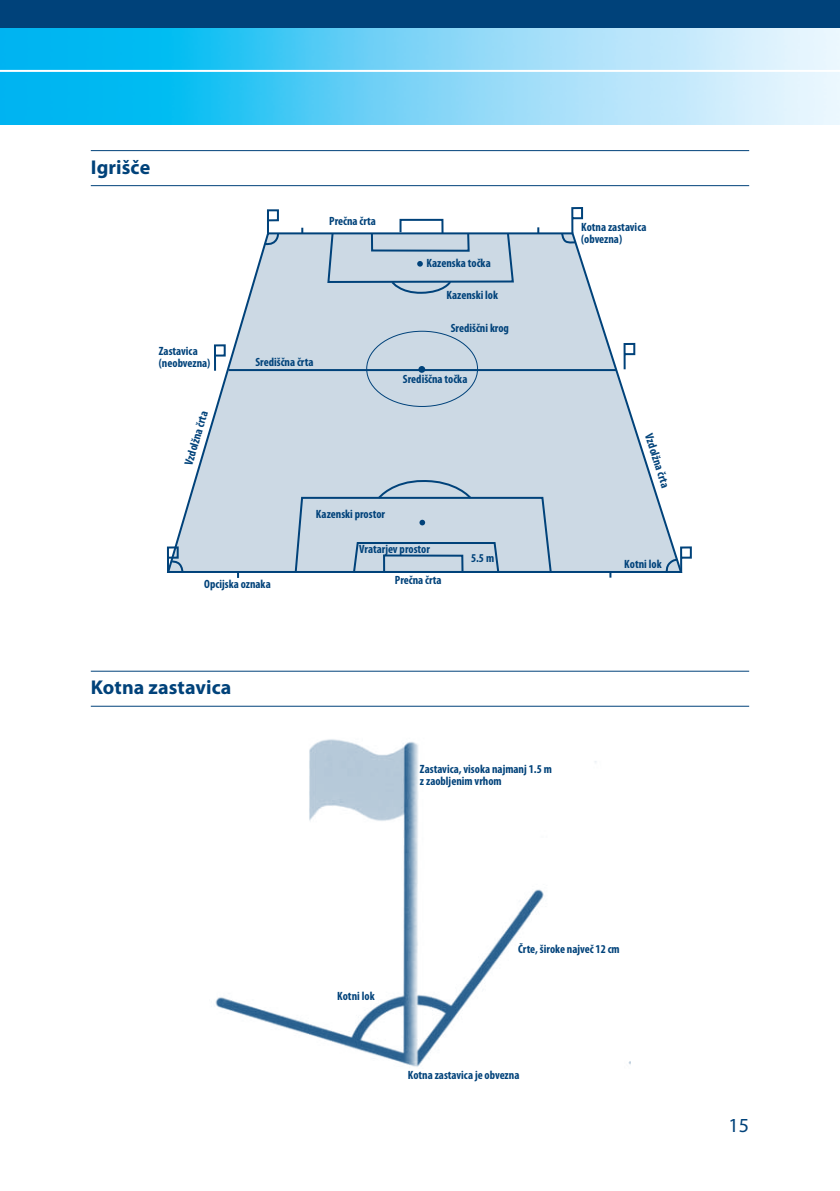
<style>
.page{position:relative;width:840px;height:1191px;background:#fff}
.page>*{position:absolute;margin:0;border:0;box-sizing:border-box;transform-origin:0 0}
.t1{font:700 20px "Myriad Pro";letter-spacing:.005em;color:#00427a}
.t2{font:20px "Myriad Pro";color:#00427a}
.t3{font:700 condensed 12px/12px "Myriad Pro";color:#00427a}
</style>
<div class="page">
<div style="left:0;top:0;width:839px;height:28px;background:#00427a"></div>
<img style="left:0;top:28px;width:839px;height:97px">
<hr style="left:0;top:70px;width:839px;height:2px;background:#fff">
<hr style="left:91px;top:150px;width:657px;height:1px;background:#00427a">
<hr style="left:91px;top:185px;width:657px;height:1px;background:#00427a">
<hr style="left:91px;top:670px;width:657px;height:1px;background:#00427a">
<hr style="left:91px;top:705px;width:657px;height:1px;background:#00427a">
<img style="left:215px;top:739px;width:415px;height:328px">
<svg style="left:175px;top:231px;width:499px;height:343px"></svg>
<svg style="left:262px;top:209px;width:18px;height:37px"></svg>
<svg style="left:560px;top:207px;width:23px;height:37px"></svg>
<svg style="left:622px;top:342px;width:14px;height:29px"></svg>
<svg style="left:664px;top:545px;width:28px;height:29px"></svg>
<svg style="left:237px;top:572px;width:2px;height:6px"></svg>
<svg style="left:293px;top:478px;width:259px;height:96px"></svg>
<div style="left:418px;top:366px;width:7px;height:7px;background:#00427a;border-radius:50%"></div>
<svg style="left:166px;top:545px;width:18px;height:29px"></svg>
<svg style="left:213px;top:343px;width:13px;height:30px"></svg>
<hr style="left:228px;top:369px;width:387px;height:2px;background:#00427a">
<svg style="left:326px;top:218px;width:188px;height:76px"></svg>
<svg style="left:537px;top:227px;width:2px;height:6px"></svg>
<h1 class="t1" style="left:91px;top:156px;width:61px">Igrišče</h1>
<p class="t3" style="left:159px;top:345px;width:53px">Zastavica (neobvezna)</p>
<p class="t3" style="left:182px;top:463px;width:57px;rotate:-73deg">Vzdolžna črta</p>
<p class="t3" style="left:329px;top:215px;width:48px">Prečna črta</p>
<p class="t3" style="left:255px;top:356px;width:60px">Središčna črta</p>
<p class="t3" style="left:426px;top:257px;width:66px">Kazenska točka</p>
<p class="t3" style="left:446px;top:289px;width:53px">Kazenski lok</p>
<p class="t3" style="left:450px;top:322px;width:60px">Središčni krog</p>
<p class="t3" style="left:402px;top:373px;width:66px">Središčna točka</p>
<p class="t3" style="left:204px;top:578px;width:68px">Opcijska oznaka</p>
<p class="t3" style="left:316px;top:508px;width:71px">Kazenski prostor</p>
<p class="t3" style="left:359px;top:543px;width:72px">Vratarjev prostor</p>
<p class="t3" style="left:394px;top:574px;width:48px">Prečna črta</p>
<p class="t3" style="left:471px;top:552px;width:25px">5.5 m</p>
<p class="t3" style="left:581px;top:221px;width:67px">Kotna zastavica (obvezna)</p>
<p class="t3" style="left:653px;top:432px;width:57px;rotate:72deg">Vzdolžna črta</p>
<p class="t3" style="left:624px;top:558px;width:39px">Kotni lok</p>
<h1 class="t1" style="left:91px;top:676px;width:142px">Kotna zastavica</h1>
<p class="t3" style="left:420px;top:763px;width:133px">Zastavica, visoka najmanj 1.5 m z zaobljenim vrhom</p>
<p class="t3" style="left:337px;top:990px;width:39px">Kotni lok</p>
<p class="t3" style="left:518px;top:943px;width:103px">Črte, široke največ 12 cm</p>
<p class="t3" style="left:407px;top:1069px;width:113px">Kotna zastavica je obvezna</p>
<h1 class="t2" style="left:728px;top:1114px;width:22px">15</h1>
</div>
